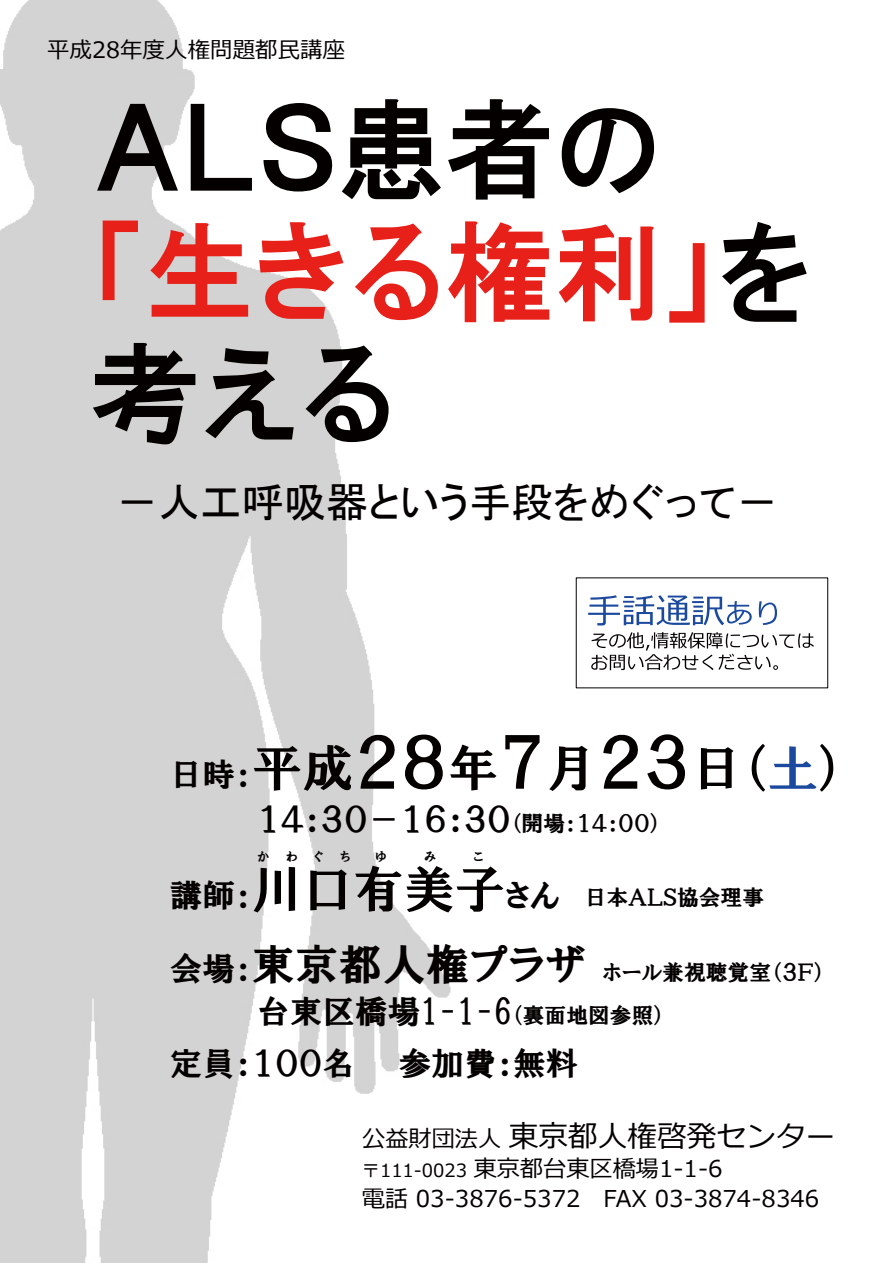
<style>
.page{position:relative;width:893px;height:1263px;background:#fff}
.page>*{position:absolute;margin:0;border:0;box-sizing:border-box;transform-origin:0 0}
.t1{font:108.9px/122.1px "HGP Gothic E";color:#040000}
.t2{font:50.7px "HGP Soei Presence EB";color:#040000}
.t3{font:42px "MS P Gothic";color:#040000}
.t4{font:32.7px/52.1px "HGP Soei Presence EB";color:#040000}
.t5{font:29.7px "Meiryo";color:#040000}
.t6{font:23.1px/30.5px "Meiryo";color:#040000}
.t7{font:22.5px "Meiryo";color:#040000}
.t8{font:21.75px "HGP Soei Presence EB";color:#040000}
.t9{font:12.6px "HGP Soei Presence EB";color:#040000}
.s1{color:#e7211a}
.s2{font-size:32.7px}
.s3{font-size:65.4px}
.s4{color:#1b499e}
.s5{font-size:21.75px}
.s6{font-size:50.7px}
.s7{font-size:43.5px}
.s8{font-size:23.1px}
.s9{font-size:18.15px}
</style>
<div class="page">
<img style="left:0;top:0;width:451px;height:1263px">
<svg style="left:588px;top:595px;width:164px;height:30px"></svg>
<svg style="left:759px;top:601px;width:18px;height:24px"></svg>
<svg style="left:591px;top:632px;width:223px;height:38px"></svg>
<p class="t7" style="left:47px;top:34px;width:300px">平成28年度人権問題都民講座</p>
<h1 class="t1" style="left:91px;top:88px;width:723px">ＡＬＳ患者の<br><span class="s1">「生きる権利」</span>を考える</h1>
<p class="t3" style="left:116px;top:481px;width:663px">－人工呼吸器という手段をめぐって－</p>
<h2 class="t2" style="left:170px;top:742px;width:675px"><span class="s2">日時：</span>平成<span class="s3">２８</span>年<span class="s3">７</span>月<span class="s3">２３</span>日（<span class="s4">土</span>）</h2>
<p class="t4" style="left:257px;top:793px;width:405px">１４：３０－１６：３０<span class="s5">（開場：１４：００）</span></p>
<p class="t4" style="left:170px;top:869px;width:391px">講師：<span class="s6">川口有美子</span>さん</p>
<p class="t8" style="left:170px;top:962px;width:656px"><span class="s2">会場：</span><span class="s7">東京都人権プラザ</span> ホール兼視聴覚室（３Ｆ）</p>
<p class="t4" style="left:170px;top:985px;width:496px;text-indent:87px">台東区橋場1-1-6<span class="s5">（裏面地図参照）</span>定員：１００名</p>
<p class="t9" style="left:258px;top:850px;width:13px">か</p>
<p class="t9" style="left:286px;top:850px;width:13px">わ</p>
<p class="t9" style="left:315px;top:850px;width:10px">ぐ</p>
<p class="t9" style="left:340px;top:850px;width:12px">ち</p>
<p class="t9" style="left:376px;top:850px;width:13px">ゆ</p>
<p class="t9" style="left:425px;top:850px;width:13px">み</p>
<p class="t9" style="left:474px;top:850px;width:11px">こ</p>
<p class="t8" style="left:585px;top:886px;width:181px">日本ＡＬＳ協会理事</p>
<p class="t4" style="left:399px;top:1037px;width:181px">参加費：無料</p>
<p class="t5" style="left:362px;top:1116px;width:475px"><span class="s8">公益財団法人</span>東京都人権啓発センター</p>
<p class="t6" style="left:362px;top:1154px;width:459px"><span class="s9">〒111-0023</span> 東京都台東区橋場1-1-6<br>電話 03-3876-5372 FAX 03-3874-8346</p>
</div>
